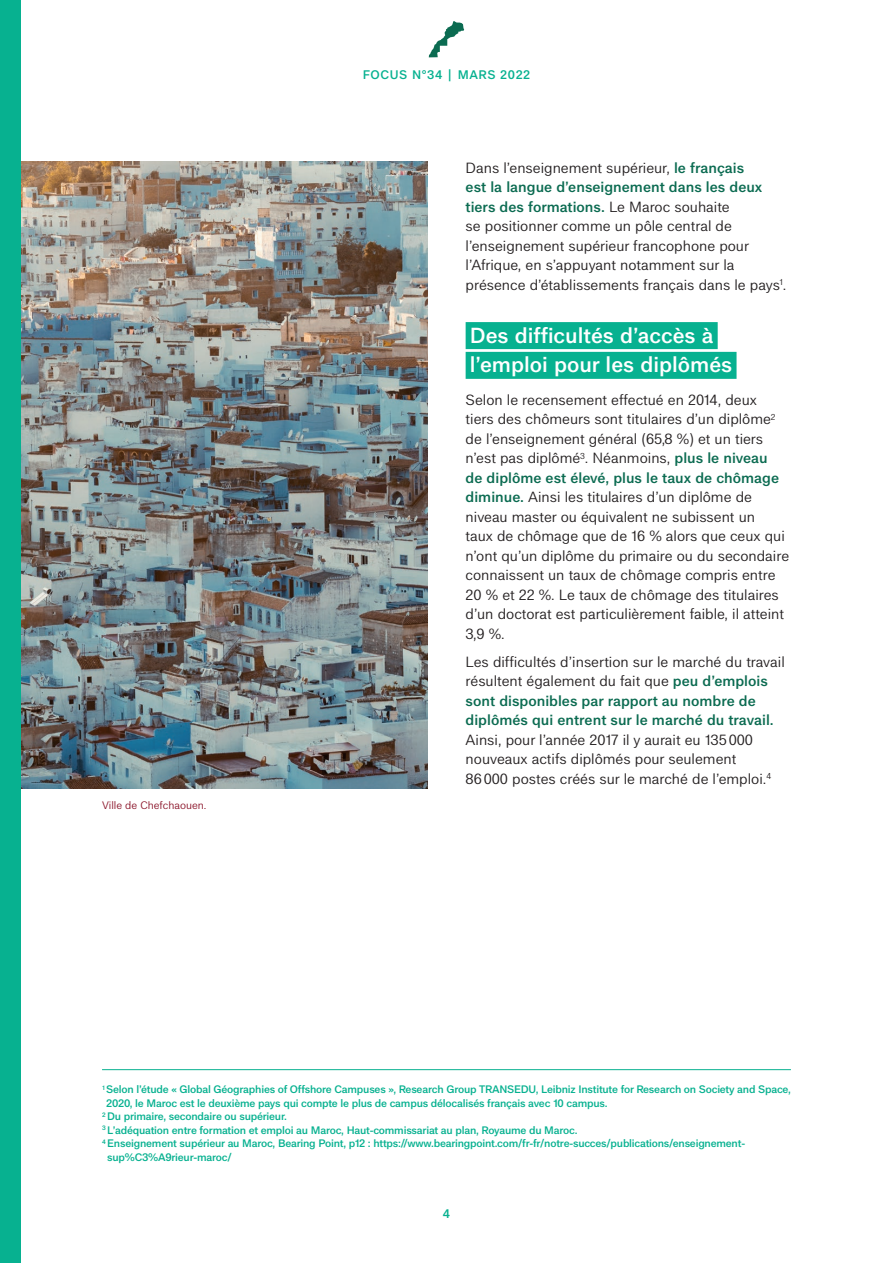
<style>
.page{position:relative;width:893px;height:1263px;background:#fff}
.page>*{position:absolute;margin:0;border:0;box-sizing:border-box;transform-origin:0 0}
.ST1_SUITE{font:600 21px "CAMPUS FRANCE SANS BETA 1";color:#fff}
.ST1{font:600 21px "CAMPUS FRANCE SANS BETA 1";color:#fff}
.TEXTE_COURANT{font:14.25px/19.5px "CAMPUS FRANCE SANS BETA 1";color:#231f20}
.t1{font:600 12px "CAMPUS FRANCE SANS BETA 1";letter-spacing:.05em;color:#07b190}
.NOTE{font:600 10.5px/13.5px "CAMPUS FRANCE SANS BETA 1";letter-spacing:-.02em;color:#07b190}
.NOTE_PREMIERE{font:600 10.5px/13.5px "CAMPUS FRANCE SANS BETA 1";letter-spacing:-.02em;color:#07b190}
.TEXTE_COURANT-2{font:10.5px "Campus France Sans Beta AA";color:#8b152a}
.s1{font-weight:600;color:#0b6b51}
</style>
<div class="page">
<div style="left:0;top:0;width:21px;height:1263px;background:#07b190"></div>
<svg style="left:429px;top:21px;width:35px;height:36px"></svg>
<hr style="left:102px;top:1069px;width:689px;height:1px;background:#07b190">
<div style="left:466px;top:322px;width:252px;height:27px;background:#07b190"></div>
<div style="left:466px;top:352px;width:270px;height:27px;background:#07b190"></div>
<img style="left:21px;top:162px;width:406px;height:626px">
<p class="t1" style="left:363px;top:66px;width:169px">FOCUS N°34 | MARS 2022</p>
<p class="TEXTE_COURANT-2" style="left:102px;top:798px;width:106px">Ville de Chefchaouen.</p>
<p class="TEXTE_COURANT" style="left:466px;top:157px;width:322px">Dans l’enseignement supérieur, <span class="s1">le français<br>est la langue d’enseignement dans les deux tiers des formations.</span> Le Maroc souhaite<br>se positionner comme un pôle central de l’enseignement supérieur francophone pour l’Afrique, en s’appuyant notamment sur la présence d’établissements français dans le pays<sup>1</sup>.</p>
<p class="ST1" style="left:470px;top:320px;width:245px">Des difficultés d’accès à</p>
<p class="ST1_SUITE" style="left:470px;top:350px;width:264px">l’emploi pour les diplômés</p>
<p class="TEXTE_COURANT" style="left:466px;top:389px;width:325px">Selon le recensement effectué en 2014, deux<br>tiers des chômeurs sont titulaires d’un diplôme<sup>2 </sup>de l’enseignement général (65,8 %) et un tiers n’est pas diplômé<sup>3</sup>. Néanmoins, <span class="s1">plus le niveau<br>de diplôme est élevé, plus le taux de chômage diminue.</span> Ainsi les titulaires d’un diplôme de niveau master ou équivalent ne subissent un<br>taux de chômage que de 16 % alors que ceux qui n’ont qu’un diplôme du primaire ou du secondaire connaissent un taux de chômage compris entre 20 % et 22 %. Le taux de chômage des titulaires d’un doctorat est particulièrement faible, il atteint 3,9 %.</p>
<p class="TEXTE_COURANT" style="left:466px;top:651px;width:321px">Les difficultés d’insertion sur le marché du travail résultent également du fait que <span class="s1">peu d’emplois sont disponibles par rapport au nombre de diplômés qui entrent sur le marché du travail.<br></span>Ainsi, pour l’année 2017 il y aurait eu 135 000 nouveaux actifs diplômés pour seulement<br>86 000 postes créés sur le marché de l’emploi.<sup>4</sup></p>
<p class="NOTE_PREMIERE" style="left:106px;top:1082px;width:686px;text-indent:-4px"><sup>1</sup> Selon l’étude « Global Géographies of Offshore Campuses », Research Group TRANSEDU, Leibniz Institute for Research on Society and Space,<br>2020, le Maroc est le deuxième pays qui compte le plus de campus délocalisés français avec 10 campus.</p>
<p class="NOTE" style="left:102px;top:1109px;width:186px"><sup>2</sup> Du primaire, secondaire ou supérieur.</p>
<p class="NOTE" style="left:102px;top:1123px;width:477px"><sup>3</sup> L’adéquation entre formation et emploi au Maroc, Haut-commissariat au plan, Royaume du Maroc.</p>
<p class="NOTE" style="left:107px;top:1136px;width:639px;text-indent:-5px"><sup>4</sup> Enseignement supérieur au Maroc, Bearing Point, p12 : https://www.bearingpoint.com/fr-fr/notre-succes/publications/enseignement&shy;sup%C3%A9rieur-maroc/</p>
<p class="t1" style="left:443px;top:1205px;width:9px">4</p>
</div>
